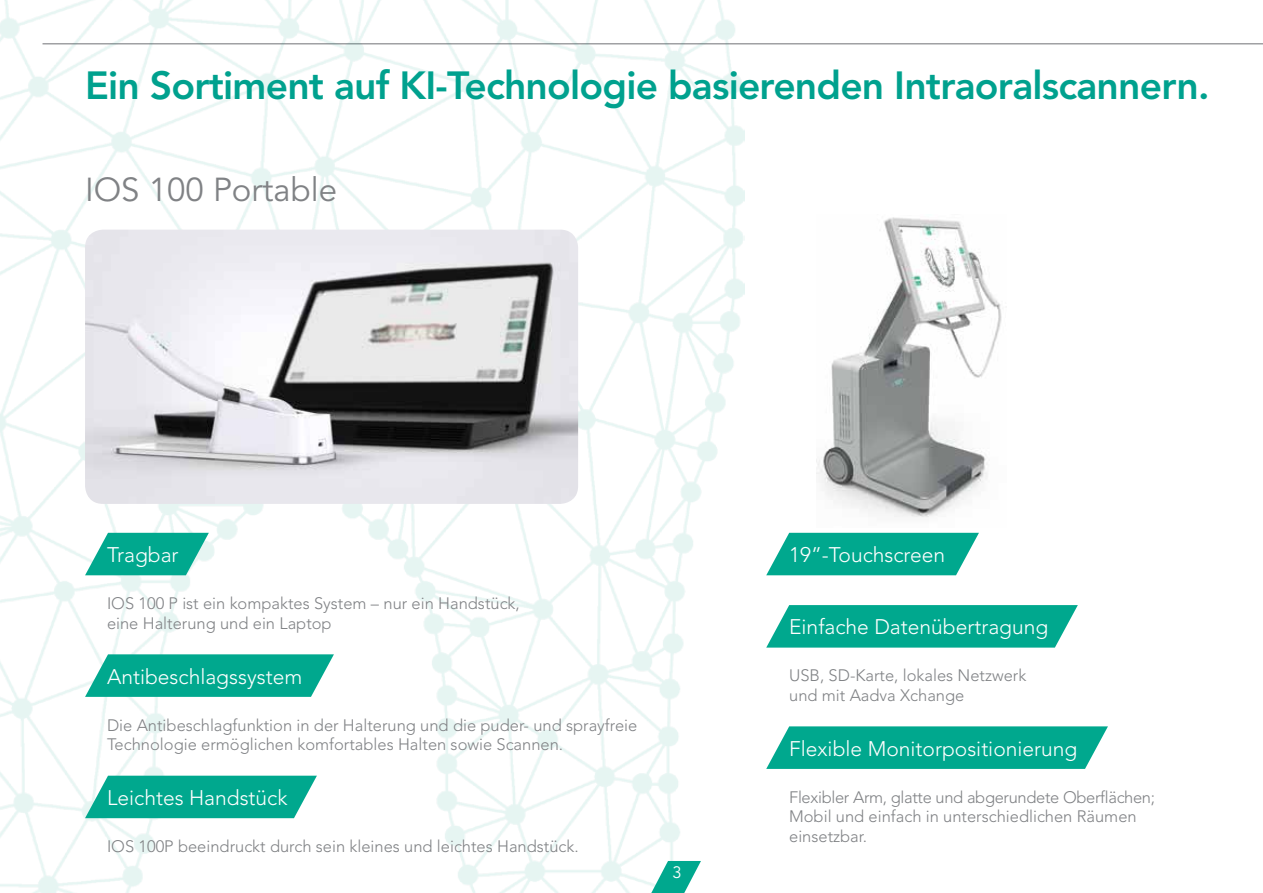
<style>
.page{position:relative;width:1263px;height:893px;background:#fff}
.page>*{position:absolute;margin:0;border:0;box-sizing:border-box;transform-origin:0 0}
.t1{font:800 39px "Avenir LT Std";letter-spacing:-.02em;color:#00a18e}
.t2{font:33px "Avenir LT Std";color:#808285}
.t3{font:300 21px "Avenir LT Std";color:#fff}
.t4{font:300 16.5px/19.5px "Avenir LT Std";color:#808285}
.t5{font:16.5px "Avenir LT Std";color:#fff}
</style>
<div class="page">
<svg style="left:745px;top:43px;width:518px;height:2px"></svg>
<img style="left:0;top:0;width:745px;height:893px">
<img style="left:85px;top:230px;width:493px;height:274px">
<img style="left:817px;top:217px;width:185px;height:301px">
<svg style="left:651px;top:861px;width:50px;height:32px"></svg>
<svg style="left:766px;top:605px;width:312px;height:43px;background:#15af97"></svg>
<svg style="left:766px;top:726px;width:342px;height:43px;background:#13ae96"></svg>
<svg style="left:85px;top:654px;width:249px;height:43px;background:#1ab099"></svg>
<svg style="left:85px;top:776px;width:232px;height:42px;background:#18b099"></svg>
<svg style="left:85px;top:533px;width:124px;height:42px;background:#2eb7a2"></svg>
<svg style="left:766px;top:533px;width:213px;height:42px;background:#1bb19a"></svg>
<h1 class="t1" style="left:85px;top:62px;width:1126px">Ein Sortiment auf KI-Technologie basierenden Intraoralscannern.</h1>
<h2 class="t2" style="left:85px;top:171px;width:253px">IOS 100 Portable</h2>
<p class="t3" style="left:107px;top:542px;width:73px">Tragbar</p>
<p class="t3" style="left:789px;top:542px;width:158px">19”-Touchscreen</p>
<p class="t4" style="left:107px;top:594px;width:414px">IOS 100 P ist ein kompaktes System – nur ein Handstück, eine Halterung und ein Laptop</p>
<p class="t3" style="left:107px;top:664px;width:197px">Antibeschlagssystem</p>
<p class="t4" style="left:107px;top:715px;width:532px">Die Antibeschlagfunktion in der Halterung und die puder- und sprayfreie<br>Technologie ermöglichen komfortables Halten sowie Scannen.</p>
<p class="t3" style="left:107px;top:785px;width:182px">Leichtes Handstück</p>
<p class="t4" style="left:107px;top:836px;width:473px">IOS 100P beeindruckt durch sein kleines und leichtes Handstück.</p>
<p class="t5" style="left:672px;top:863px;width:11px">3</p>
<p class="t3" style="left:789px;top:615px;width:261px">Einfache Datenübertragung</p>
<p class="t4" style="left:789px;top:666px;width:239px">USB, SD-Karte, lokales Netzwerk und mit Aadva Xchange</p>
<p class="t3" style="left:789px;top:736px;width:290px">Flexible Monitorpositionierung</p>
<p class="t4" style="left:789px;top:787px;width:367px">Flexibler Arm, glatte und abgerundete Oberflächen;<br>Mobil und einfach in unterschiedlichen Räumen einsetzbar.</p>
</div>
